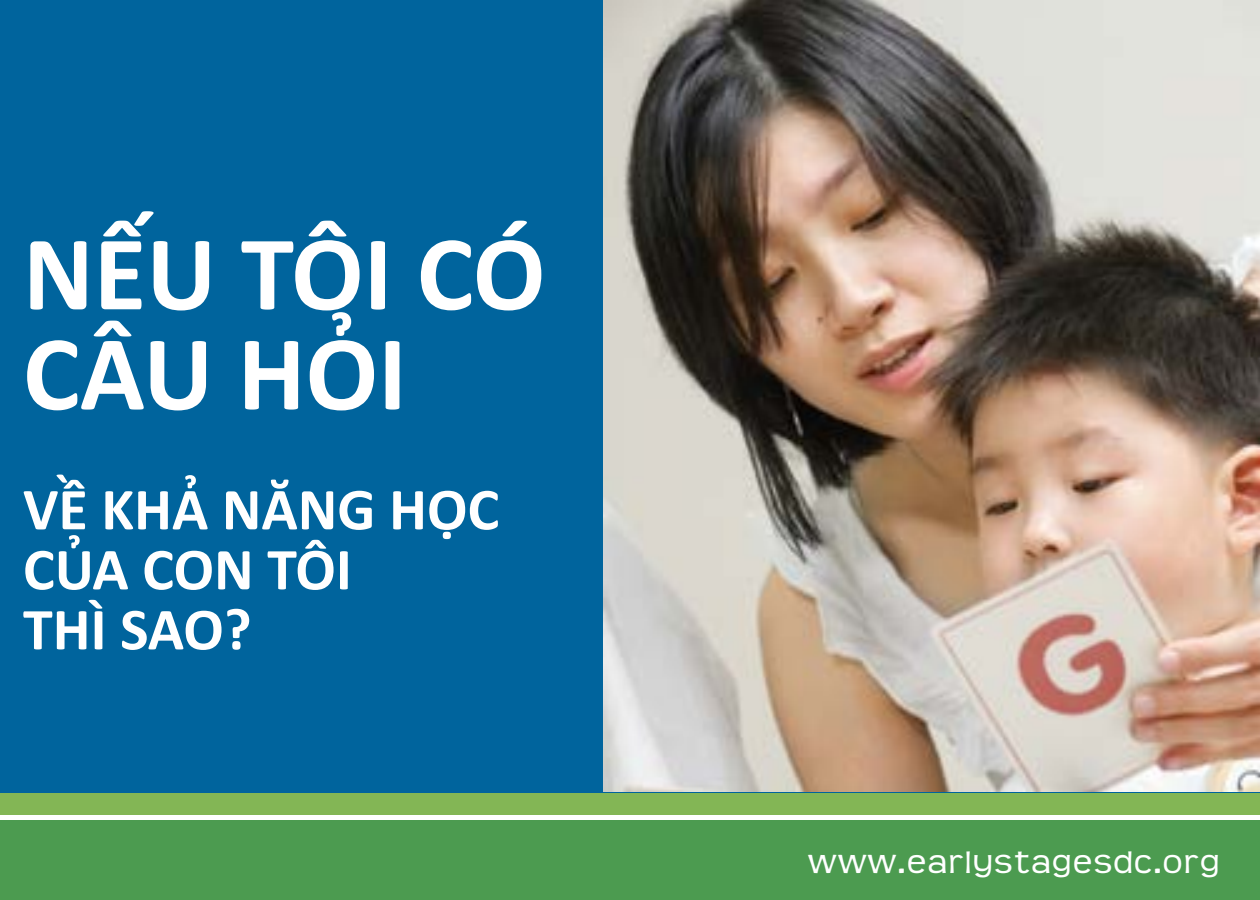
<style>
.page{position:relative;width:1260px;height:900px;background:#fff}
.page>*{position:absolute;margin:0;border:0;box-sizing:border-box;transform-origin:0 0}
.t1{font:700 107.5px/100px "Calibri";color:#fff}
.t2{font:700 60px/60px "Calibri";color:#fff}
.t3{font:32.5px "Teen";letter-spacing:.05em;color:#fff}
</style>
<div class="page">
<div style="left:0;top:0;width:1260px;height:793px;background:#00649d"></div>
<div style="left:0;top:793px;width:1260px;height:22px;background:#83b655"></div>
<div style="left:0;top:821px;width:1260px;height:79px;background:#4c9b50"></div>
<img style="left:603px;top:0;width:657px;height:792px">
<h1 class="t1" style="left:23px;top:224px;width:524px">NẾU TÔI CÓ<br>CÂU HỎI</h1>
<p class="t2" style="left:23px;top:479px;width:478px">VỀ KHẢ NĂNG HỌC<br>CỦA CON TÔI<br>THÌ SAO?</p>
<p class="t3" style="left:808px;top:843px;width:413px">www.earlystagesdc.org</p>
</div>
